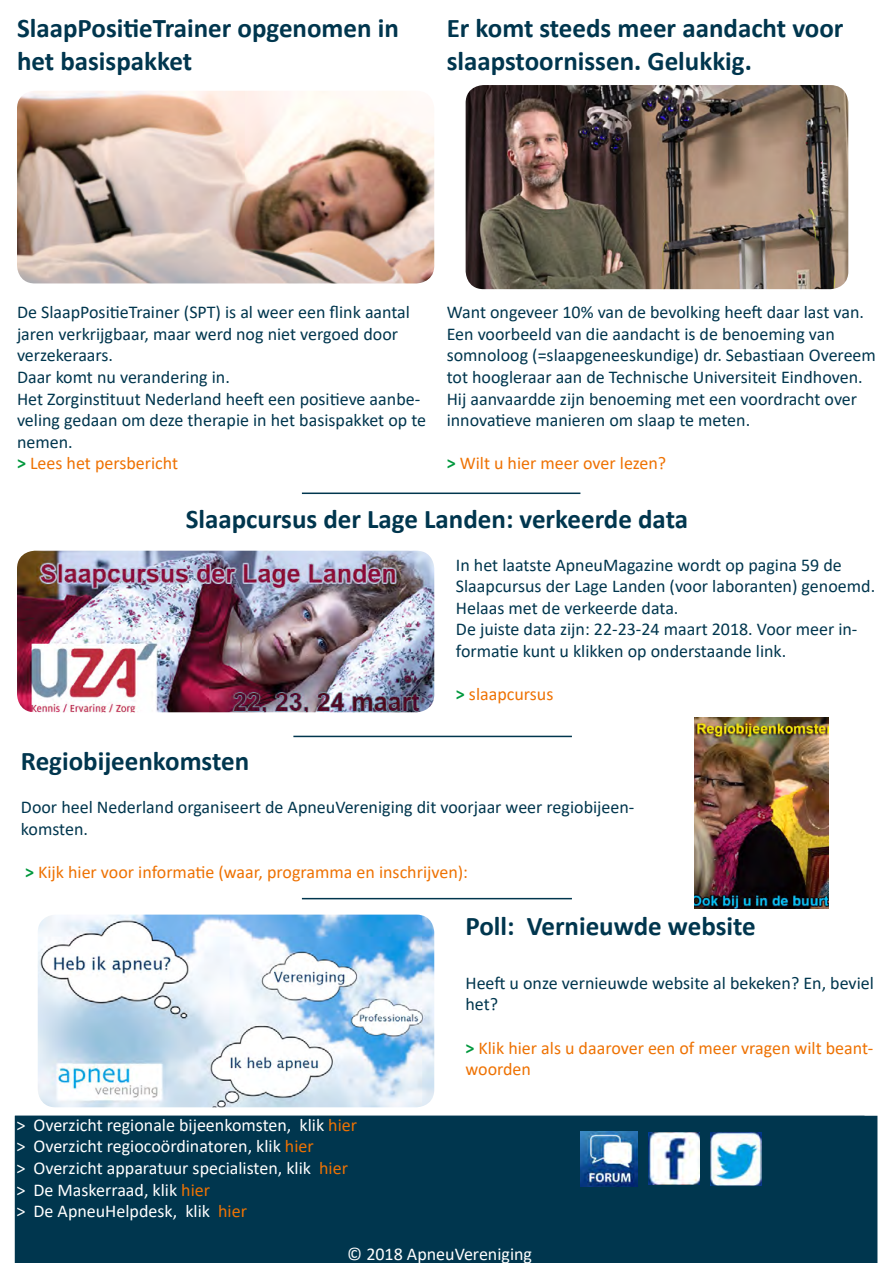
<style>
.page{position:relative;width:893px;height:1263px;background:#fff}
.page>*{position:absolute;margin:0;border:0;box-sizing:border-box;transform-origin:0 0}
.t1{font:700 27px/32.4px "Calibri";color:#00364e}
.t2{font:18px/21.6px "Calibri";color:#00364e}
.t3{font:18px/21.6px "Calibri";color:#fff}
.t4{font:18px/21.6px "Calibri";color:#ee7203}
.s1{font-weight:700;color:#00983d}
.s2{color:#ee7203}
</style>
<div class="page">
<svg style="left:15px;top:1116px;width:849px;height:147px;background:#093e57"></svg>
<img style="left:17px;top:91px;width:417px;height:192px">
<img style="left:466px;top:85px;width:382px;height:204px">
<hr style="left:302px;top:492px;width:278px;height:2px;background:#00364e">
<img style="left:17px;top:551px;width:417px;height:161px">
<hr style="left:293px;top:736px;width:279px;height:1px;background:#00364e">
<img style="left:38px;top:914px;width:396px;height:193px">
<hr style="left:302px;top:898px;width:270px;height:1px;background:#00364e">
<img style="left:694px;top:717px;width:134px;height:191px">
<h1 class="t1" style="left:17px;top:12px;width:383px">SlaapPositieTrainer opgenomen in het basispakket</h1>
<h1 class="t1" style="left:447px;top:12px;width:398px">Er komt steeds meer aandacht voor slaapstoornissen. Gelukkig.</h1>
<p class="t2" style="left:17px;top:301px;width:411px">De SlaapPositieTrainer (SPT) is al weer een flink aantal jaren verkrijgbaar, maar werd nog niet vergoed door verzekeraars.<br>Daar komt nu verandering in.<br>Het Zorginstituut Nederland heeft een positieve aanbe&shy;veling gedaan om deze therapie in het basispakket op te nemen.<br><span class="s1">&gt;</span> <span class="s2">Lees het persbericht</span></p>
<p class="t2" style="left:447px;top:301px;width:431px">Want ongeveer 10% van de bevolking heeft daar last van.<br>Een voorbeeld van die aandacht is de benoeming van somnoloog (=slaapgeneeskundige) dr. Sebastiaan Overeem tot hoogleraar aan de Technische Universiteit Eindhoven.<br>Hij aanvaardde zijn benoeming met een voordracht over innovatieve manieren om slaap te meten.</p>
<p class="t4" style="left:447px;top:452px;width:221px"><span class="s1">&gt;</span> Wilt u hier meer over lezen?</p>
<h1 class="t1" style="left:186px;top:503px;width:504px">Slaapcursus der Lage Landen: verkeerde data</h1>
<p class="t2" style="left:456px;top:553px;width:421px">In het laatste ApneuMagazine wordt op pagina 59 de Slaapcursus der Lage Landen (voor laboranten) genoemd.<br>Helaas met de verkeerde data.<br>De juiste data zijn: 22-23-24 maart 2018. Voor meer in&shy;formatie kunt u klikken op onderstaande link.</p>
<p class="t4" style="left:456px;top:683px;width:99px"><span class="s1">&gt;</span> slaapcursus</p>
<h1 class="t1" style="left:21px;top:744px;width:230px">Regiobijeenkomsten</h1>
<p class="t2" style="left:21px;top:796px;width:615px">Door heel Nederland organiseert de ApneuVereniging dit voorjaar weer regiobijeen&shy;komsten.</p>
<p class="t4" style="left:25px;top:861px;width:445px"><span class="s1">&gt;</span> Kijk hier voor informatie (waar, programma en inschrijven):</p>
<h1 class="t1" style="left:465px;top:909px;width:292px">Poll: Vernieuwde website</h1>
<p class="t2" style="left:465px;top:972px;width:410px">Heeft u onze vernieuwde website al bekeken? En, beviel het?</p>
<p class="t4" style="left:465px;top:1036px;width:409px"><span class="s1">&gt;</span> Klik hier als u daarover een of meer vragen wilt beant&shy;woorden</p>
<p class="t3" style="left:16px;top:1113px;width:342px">&gt; Overzicht regionale bijeenkomsten, klik <span class="s2">hier </span>&gt; Overzicht regiocoördinatoren, klik <span class="s2">hier<br></span>&gt; Overzicht apparatuur specialisten, klik <span class="s2">hier </span>&gt; De Maskerraad, klik <span class="s2">hier<br></span>&gt; De ApneuHelpdesk, klik <span class="s2">hier</span></p>
<p class="t3" style="left:347px;top:1243px;width:186px">© 2018 ApneuVereniging</p>
</div>
